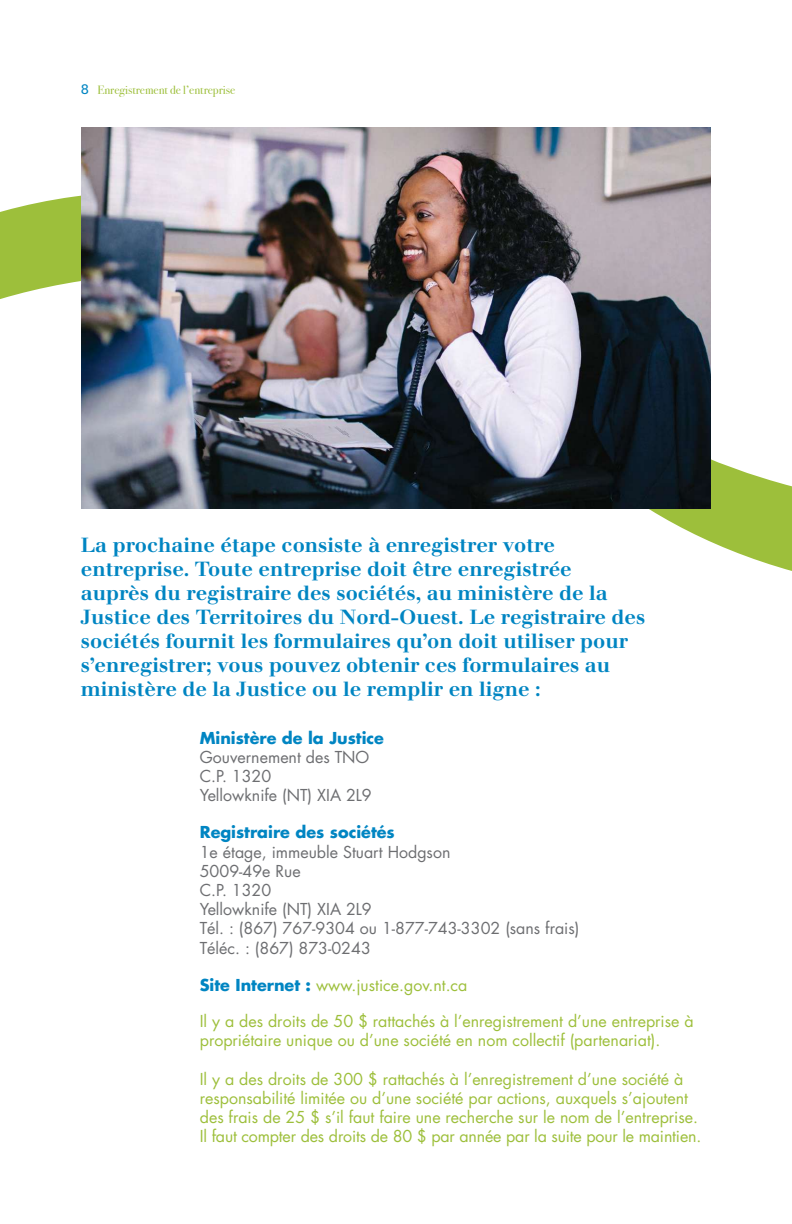
<style>
.page{position:relative;width:792px;height:1224px;background:#fff}
.page>*{position:absolute;margin:0;border:0;box-sizing:border-box;transform-origin:0 0}
.t1{font:700 20px/24px "Justus";color:#0085c2}
.t2{font:16px/19.2px "Futura LT";color:#9dbf3b}
.t3{font:16px/19.2px "Futura LT";color:#6d6e71}
.t4{font:700 16px "Futura LT";color:#0085c2}
.t5{font:12px "Bodoni Svty Two OSITCTT";color:#9dbf3b}
.s1{font-family:"Gibson";font-size:14px;color:#0085c2}
.s2{font-weight:700;color:#0085c2}
</style>
<div class="page">
<svg style="left:415px;top:459px;width:377px;height:112px"></svg>
<svg style="left:0;top:195px;width:81px;height:104px;fill:#9dbf3b"></svg>
<img style="left:81px;top:128px;width:630px;height:380px">
<p class="t5" style="left:81px;top:85px;width:156px"><span class="s1">8</span> Enregistrement de l’entreprise</p>
<p class="t1" style="left:81px;top:535px;width:566px">La prochaine étape consiste à enregistrer votre entreprise. Toute entreprise doit être enregistrée<br>auprès du registraire des sociétés, au ministère de la Justice des Territoires du Nord-Ouest. Le registraire des sociétés fournit les formulaires qu’on doit utiliser pour s’enregistrer; vous pouvez obtenir ces formulaires au ministère de la Justice ou le remplir en ligne :</p>
<p class="t4" style="left:200px;top:727px;width:186px">Ministère de la Justice</p>
<p class="t3" style="left:200px;top:748px;width:174px">Gouvernement des TNO<br>C.P. 1320<br>Yellowknife (NT) XIA 2L9</p>
<p class="t4" style="left:200px;top:822px;width:196px">Registraire des sociétés</p>
<p class="t3" style="left:200px;top:842px;width:381px">1e étage, immeuble Stuart Hodgson<br>5009-49e Rue<br>C.P. 1320<br>Yellowknife (NT) XIA 2L9<br>Tél. : (867) 767-9304 ou 1-877-743-3302 (sans frais)<br>Téléc. : (867) 873-0243</p>
<p class="t2" style="left:200px;top:975px;width:269px"><span class="s2">Site Internet :</span> www.justice.gov.nt.ca</p>
<p class="t2" style="left:200px;top:1012px;width:495px">Il y a des droits de 50 $ rattachés à l’enregistrement d’une entreprise à propriétaire unique ou d’une société en nom collectif (partenariat).</p>
<p class="t2" style="left:200px;top:1069px;width:503px">Il y a des droits de 300 $ rattachés à l’enregistrement d’une société à responsabilité limitée ou d’une société par actions, auxquels s’ajoutent des frais de 25 $ s’il faut faire une recherche sur le nom de l’entreprise.<br>Il faut compter des droits de 80 $ par année par la suite pour le maintien.</p>
</div>
